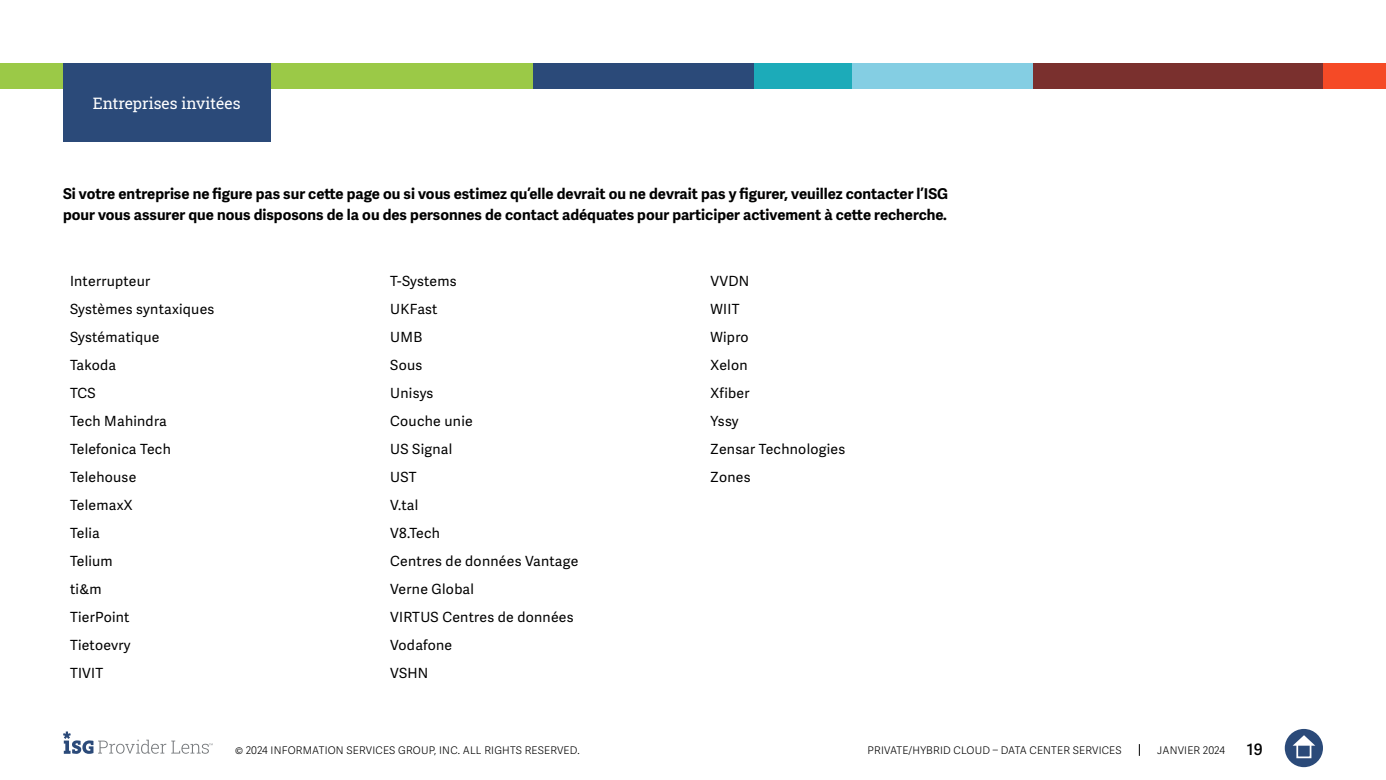
<style>
.page{position:relative;width:1386px;height:780px;background:#fff}
.page>*{position:absolute;margin:0;border:0;box-sizing:border-box;transform-origin:0 0}
.Section_Label_Blue_B{font:15.75px "Roboto Slab ISG P Regular";color:#fff}
.t1{font:600 15.75px "Adelle Sans";color:#000}
.Body_Copy{font:700 14.88px/21px "Adelle Sans";color:#000101}
.Block_Titles{font:14px "Adelle Sans";letter-spacing:.02em;color:#000}
.t2{font:300 10.5px "Adelle Sans";letter-spacing:.02em;color:#000}
</style>
<div class="page">
<svg style="left:1139px;top:744px;width:1px;height:12px"></svg>
<svg style="left:63px;top:731px;width:150px;height:23px"></svg>
<div style="left:1285px;top:729px;width:38px;height:38px;background:#2b4a79;border-radius:50%"></div>
<svg style="left:1293px;top:735px;width:22px;height:10px"></svg>
<div style="left:1296px;top:743px;width:15px;height:15px;border:2px solid #fff"></div>
<div style="left:0;top:63px;width:533px;height:25px;background:#9bc947"></div>
<div style="left:533px;top:63px;width:223px;height:25px;background:#2b4a79"></div>
<div style="left:850px;top:63px;width:184px;height:25px;background:#84cee3"></div>
<div style="left:1323px;top:63px;width:63px;height:25px;background:#f54a26"></div>
<div style="left:1033px;top:63px;width:290px;height:25px;background:#7a302e"></div>
<div style="left:754px;top:63px;width:98px;height:25px;background:#1cabb9"></div>
<div style="left:63px;top:63px;width:207px;height:79px;background:#2b4a79"></div>
<p class="Section_Label_Blue_B" style="left:93px;top:92px;width:149px">Entreprises invitées</p>
<p class="Body_Copy" style="left:63px;top:183px;width:887px">Si votre entreprise ne figure pas sur cette page ou si vous estimez qu’elle devrait ou ne devrait pas y figurer, veuillez contacter l’ISG pour vous assurer que nous disposons de la ou des personnes de contact adéquates pour participer activement à cette recherche.</p>
<p class="Block_Titles" style="left:70px;top:273px;width:82px">Interrupteur</p>
<p class="Block_Titles" style="left:70px;top:301px;width:146px">Systèmes syntaxiques</p>
<p class="Block_Titles" style="left:70px;top:329px;width:91px">Systématique</p>
<p class="Block_Titles" style="left:70px;top:357px;width:48px">Takoda</p>
<p class="Block_Titles" style="left:70px;top:385px;width:27px">TCS</p>
<p class="Block_Titles" style="left:70px;top:413px;width:98px">Tech Mahindra</p>
<p class="Block_Titles" style="left:70px;top:441px;width:102px">Telefonica Tech</p>
<p class="Block_Titles" style="left:70px;top:469px;width:68px">Telehouse</p>
<p class="Block_Titles" style="left:70px;top:497px;width:64px">TelemaxX</p>
<p class="Block_Titles" style="left:70px;top:525px;width:31px">Telia</p>
<p class="Block_Titles" style="left:70px;top:553px;width:44px">Telium</p>
<p class="Block_Titles" style="left:70px;top:581px;width:33px">ti&amp;m</p>
<p class="Block_Titles" style="left:70px;top:609px;width:61px">TierPoint</p>
<p class="Block_Titles" style="left:70px;top:637px;width:62px">Tietoevry</p>
<p class="Block_Titles" style="left:70px;top:665px;width:35px">TIVIT</p>
<p class="Block_Titles" style="left:390px;top:273px;width:68px">T-Systems</p>
<p class="Block_Titles" style="left:390px;top:301px;width:49px">UKFast</p>
<p class="Block_Titles" style="left:390px;top:329px;width:33px">UMB</p>
<p class="Block_Titles" style="left:390px;top:357px;width:34px">Sous</p>
<p class="Block_Titles" style="left:390px;top:385px;width:45px">Unisys</p>
<p class="Block_Titles" style="left:390px;top:413px;width:84px">Couche unie</p>
<p class="Block_Titles" style="left:390px;top:441px;width:64px">US Signal</p>
<p class="Block_Titles" style="left:390px;top:469px;width:28px">UST</p>
<p class="Block_Titles" style="left:390px;top:497px;width:30px">V.tal</p>
<p class="Block_Titles" style="left:390px;top:525px;width:51px">V8.Tech</p>
<p class="Block_Titles" style="left:390px;top:553px;width:190px">Centres de données Vantage</p>
<p class="Block_Titles" style="left:390px;top:581px;width:85px">Verne Global</p>
<p class="Block_Titles" style="left:390px;top:609px;width:185px">VIRTUS Centres de données</p>
<p class="Block_Titles" style="left:390px;top:637px;width:64px">Vodafone</p>
<p class="Block_Titles" style="left:390px;top:665px;width:40px">VSHN</p>
<p class="Block_Titles" style="left:710px;top:273px;width:40px">VVDN</p>
<p class="Block_Titles" style="left:710px;top:301px;width:30px">WIIT</p>
<p class="Block_Titles" style="left:710px;top:329px;width:40px">Wipro</p>
<p class="Block_Titles" style="left:710px;top:357px;width:39px">Xelon</p>
<p class="Block_Titles" style="left:710px;top:385px;width:41px">Xfiber</p>
<p class="Block_Titles" style="left:710px;top:413px;width:30px">Yssy</p>
<p class="Block_Titles" style="left:710px;top:441px;width:136px">Zensar Technologies</p>
<p class="Block_Titles" style="left:710px;top:469px;width:42px">Zones</p>
<p class="t2" style="left:235px;top:744px;width:346px">© 2024 INFORMATION SERVICES GROUP, INC. ALL RIGHTS RESERVED.</p>
<p class="t2" style="left:868px;top:744px;width:256px">PRIVATE/HYBRID CLOUD – DATA CENTER SERVICES</p>
<p class="t2" style="left:1157px;top:744px;width:69px">JANVIER 2024</p>
<p class="t1" style="left:1247px;top:740px;width:18px">19</p>
</div>
